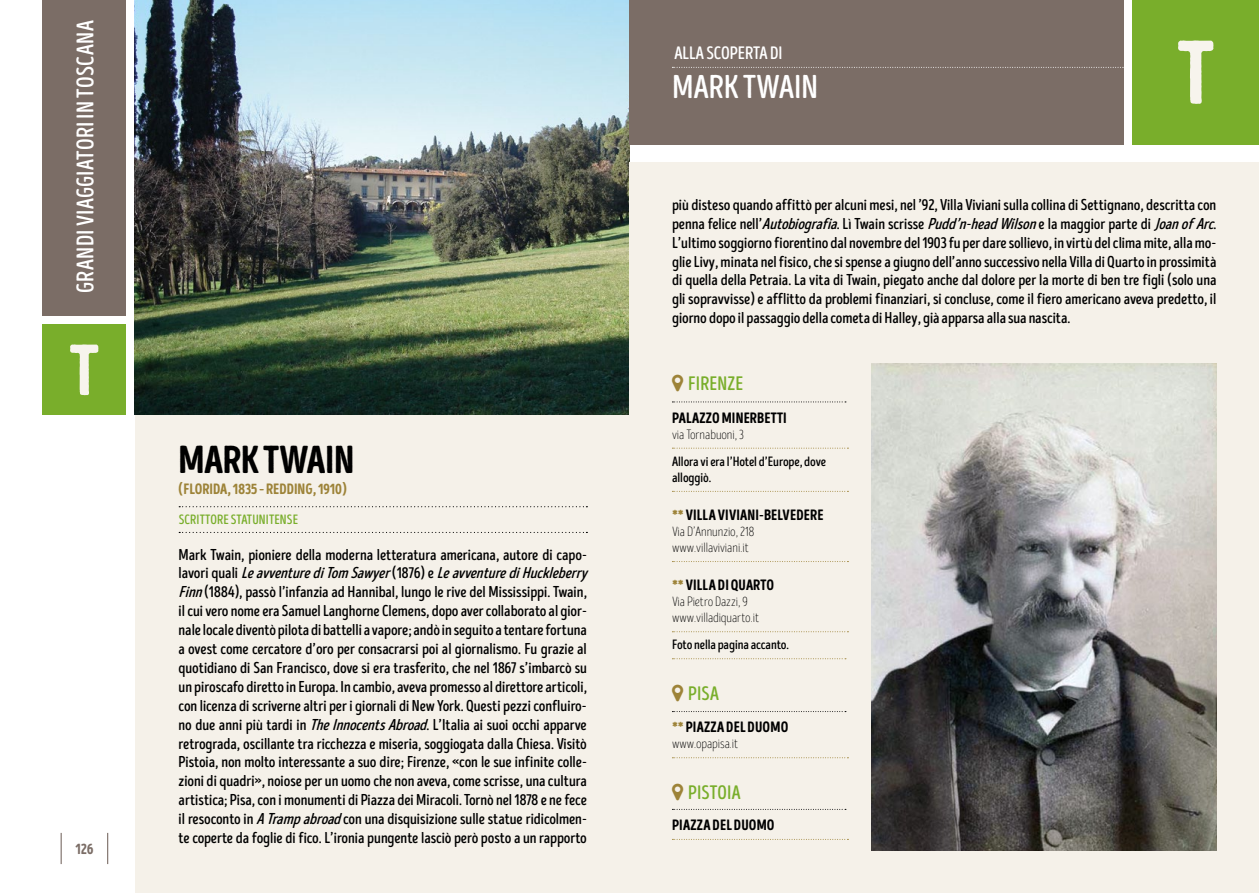
<style>
.page{position:relative;width:1259px;height:893px;background:#fff}
.page>*{position:absolute;margin:0;border:0;box-sizing:border-box;transform-origin:0 0}
.t1{font:90px "Intro Head HUC Base";color:#f7f4ed}
.t2{font:72px "Intro Head HUC Base";color:#f7f4ed}
.t3{font:39px "Intro Head HUC Base";letter-spacing:-.01em;color:#000}
.t4{font:33px "Intro Head BUC Base";color:#fff}
.t5{font:24px "Intro Head B Base";letter-spacing:.01em;color:#fff}
.t6{font:19.5px "Intro Head B Base";letter-spacing:.01em;color:#79ae2b}
.t7{font:18px "Intro Head BUC Base";color:#fff}
.t8{font:15.75px/18.9px "Intro Head B Base";letter-spacing:-.005em;color:#000}
.t9{font:15px "Intro Head H Base";letter-spacing:.01em;color:#000}
.t10{font:15px "Intro Head HUC Base";color:#9d8338}
.t11{font:15px "Intro Head HUC Base";color:#7b6d66}
.t12{font:13.5px/16.2px "Intro Head L Base";color:#000}
.t13{font:13.5px/16.2px "Intro Head B Base";letter-spacing:-.01em;color:#000}
.t14{font:13.5px "Intro Head B Base";letter-spacing:.01em;color:#79ae2b}
.s1{font-style:italic}
.s2{color:#9d8338}
</style>
<div class="page">
<div style="left:43px;top:324px;width:83px;height:90px;background:#79ae2b"></div>
<div style="left:135px;top:0;width:494px;height:893px;background:#f5f1e9"></div>
<div style="left:43px;top:0;width:83px;height:316px;background:#7b6d66"></div>
<svg style="left:179px;top:506px;width:408px;height:1px"></svg>
<svg style="left:179px;top:532px;width:408px;height:1px"></svg>
<img style="left:135px;top:0;width:494px;height:414px">
<div style="left:1132px;top:0;width:127px;height:144px;background:#79ae2b"></div>
<div style="left:629px;top:162px;width:630px;height:731px;background:#f5f1e9"></div>
<div style="left:629px;top:0;width:495px;height:144px;background:#7b6d66"></div>
<svg style="left:672px;top:67px;width:452px;height:1px"></svg>
<svg style="left:672px;top:402px;width:174px;height:1px"></svg>
<svg style="left:672px;top:448px;width:176px;height:1px"></svg>
<svg style="left:672px;top:491px;width:176px;height:1px"></svg>
<svg style="left:672px;top:561px;width:176px;height:1px"></svg>
<svg style="left:672px;top:631px;width:176px;height:1px"></svg>
<svg style="left:672px;top:658px;width:174px;height:1px"></svg>
<svg style="left:672px;top:711px;width:174px;height:1px"></svg>
<svg style="left:672px;top:757px;width:176px;height:1px"></svg>
<svg style="left:672px;top:809px;width:174px;height:1px"></svg>
<svg style="left:672px;top:839px;width:176px;height:1px"></svg>
<img style="left:872px;top:364px;width:344px;height:486px">
<hr style="left:61px;top:833px;width:1px;height:31px;background:#7b6d66">
<hr style="left:107px;top:833px;width:1px;height:31px;background:#7b6d66">
<h3 class="t5" style="left:71px;top:293px;width:274px;rotate:-90deg">GRANDI VIAGGIATORI IN TOSCANA</h3>
<h2 class="t2" style="left:70px;top:327px;width:30px">T</h2>
<p class="t11" style="left:76px;top:840px;width:19px">126</p>
<h3 class="t3" style="left:179px;top:436px;width:177px">MARK TWAIN</h3>
<p class="t10" style="left:179px;top:480px;width:170px">(FLORIDA, 1835 – REDDING, 1910)</p>
<p class="t14" style="left:179px;top:512px;width:121px">SCRITTORE STATUNITENSE</p>
<p class="t8" style="left:179px;top:545px;width:415px">Mark Twain, pioniere della moderna letteratura americana, autore di capo&shy;l a v o r i q u a l i <span class="s1">LeavventurediTom Sawyer</span>( 1 8 7 6 ) e <span class="s1">LeavventurediHuckleberry Finn</span>(1884), passò l’infanzia ad Hannibal, lungo le rive del Mississippi. Twain, il cui vero nome era Samuel Langhorne Clemens, dopo aver collaborato al gior&shy;nale locale diventò pilota di battelli a vapore; andò in seguito a tentare fortuna a ovest come cercatore d’oro per consacrarsi poi al giornalismo. Fu grazie al quotidiano di San Francisco, dove si era trasferito, che nel 1867 s’imbarcò su un piroscafo diretto in Europa. In cambio, aveva promesso al direttore articoli, con licenza di scriverne altri per i giornali di New York. Questi pezzi confluiro&shy;no due anni più tardi in <span class="s1">TheInnocentsAbroad</span>. L’Italia ai suoi occhi apparve retrograda, oscillante tra ricchezza e miseria, soggiogata dalla Chiesa. Visitò Pistoia, non molto interessante a suo dire; Firenze, «con le sue infinite colle&shy;zioni di quadri», noiose per un uomo che non aveva, come scrisse, una cultura artistica; Pisa, con i monumenti di Piazza dei Miracoli. Tornò nel 1878 e ne fece il resoconto in <span class="s1">ATrampabroad</span>con una disquisizione sulle statue ridicolmen&shy;te coperte da foglie di fico. L’ironia pungente lasciò però posto a un rapporto</p>
<p class="t7" style="left:674px;top:42px;width:110px">ALLA SCOPERTA DI</p>
<h3 class="t4" style="left:672px;top:68px;width:148px">MARK TWAIN</h3>
<h1 class="t1" style="left:1178px;top:18px;width:37px">T</h1>
<p class="t8" style="left:672px;top:195px;width:548px">più disteso quando affittò per alcuni mesi, nel ’92, Villa Viviani sulla collina di Settignano, descritta con penna felice nell’<span class="s1">Autobiografia</span>. Lì Twain scrisse <span class="s1">Pudd’n-headWilson</span>e la maggior parte di <span class="s1">JoanofArc</span>.<br>L’ultimo soggiorno fiorentino dal novembre del 1903 fu per dare sollievo, in virtù del clima mite, alla mo&shy;glie Livy, minata nel fisico, che si spense a giugno dell’anno successivo nella Villa di Quarto in prossimità di quella della Petraia. La vita di Twain, piegato anche dal dolore per la morte di ben tre figli (solo una gli sopravvisse) e afflitto da problemi finanziari, si concluse, come il fiero americano aveva predetto, il giorno dopo il passaggio della cometa di Halley, già apparsa alla sua nascita.</p>
<p class="t6" style="left:688px;top:372px;width:57px">FIRENZE</p>
<p class="t9" style="left:672px;top:408px;width:116px">PALAZZO MINERBETTI</p>
<p class="t12" style="left:672px;top:427px;width:73px">via Tornabuoni, 3</p>
<p class="t13" style="left:672px;top:453px;width:156px">Allora vi era l’Hotel d’Europe, dove alloggiò.</p>
<p class="t9" style="left:672px;top:506px;width:153px"><span class="s2">**</span> VILLA VIVIANI-BELVEDERE</p>
<p class="t12" style="left:672px;top:524px;width:84px">Via D’Annunzio, 218 www.villaviviani.it</p>
<p class="t9" style="left:672px;top:576px;width:104px"><span class="s2">**</span> VILLA DI QUARTO</p>
<p class="t12" style="left:672px;top:594px;width:89px">Via Pietro Dazzi, 9 www.villadiquarto.it</p>
<p class="t13" style="left:672px;top:637px;width:119px">Foto nella pagina accanto.</p>
<p class="t6" style="left:688px;top:682px;width:32px">PISA</p>
<p class="t9" style="left:672px;top:718px;width:118px"><span class="s2">**</span> PIAZZA DEL DUOMO</p>
<p class="t12" style="left:672px;top:736px;width:68px">www.opapisa.it</p>
<p class="t6" style="left:688px;top:781px;width:54px">PISTOIA</p>
<p class="t9" style="left:672px;top:816px;width:104px">PIAZZA DEL DUOMO</p>
</div>
